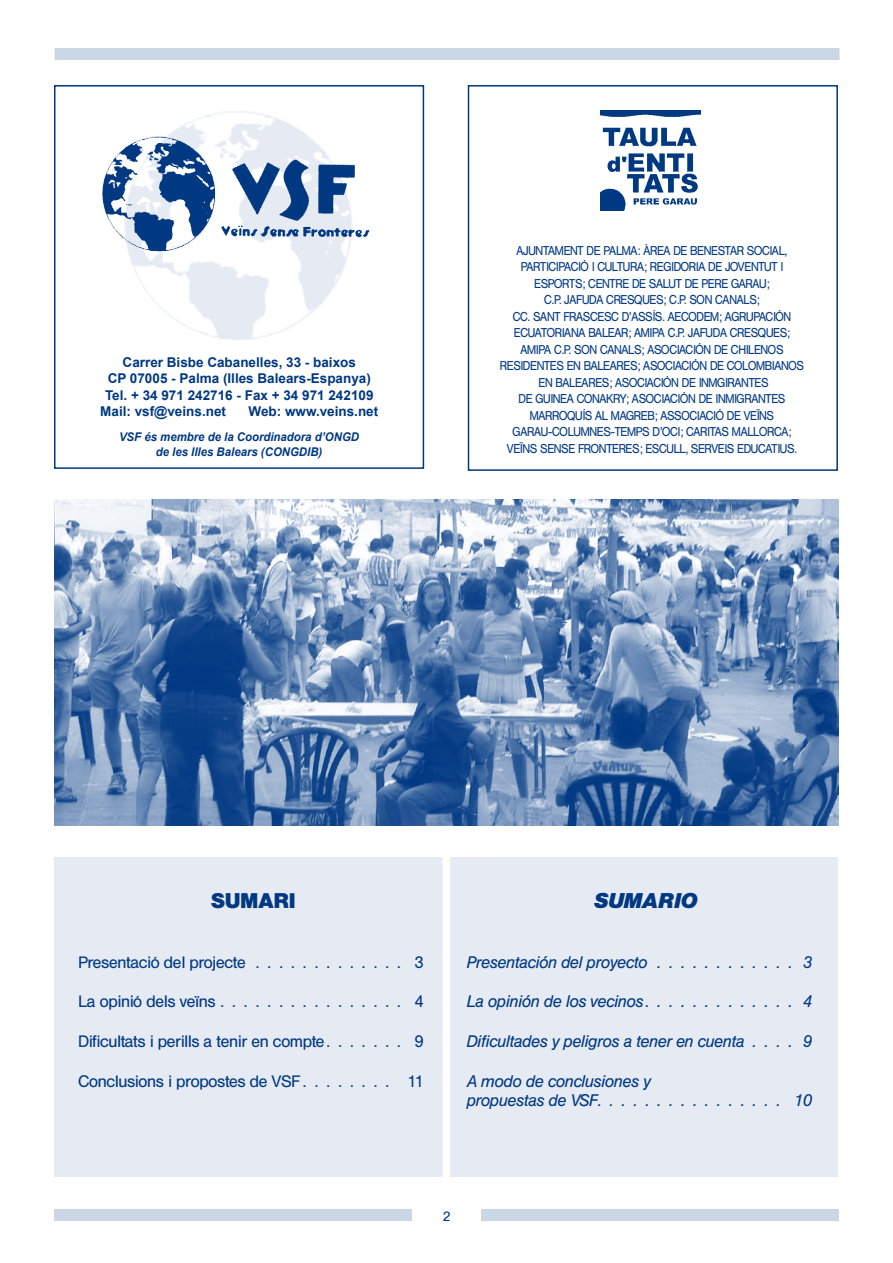
<style>
.page{position:relative;width:893px;height:1263px;background:#fff}
.page>*{position:absolute;margin:0;border:0;box-sizing:border-box;transform-origin:0 0}
.t1{font:21px "Hel Bol Ita";color:#003882}
.t2{font:21px "Hel Bol";color:#003882}
.t3{font:16.5px/19.8px "Hel Ita";color:#003882}
.t4{font:16.5px "Hel Reg";color:#003882}
.t5{font:700 13.5px "Arial";color:#003882}
.t6{font:12.75px/16.5px "Hel Reg";color:#003882;scale:.9 1}
.t7{font:italic 700 12px/15px "Arial";color:#003882;text-align:center;scale:.95 1}
</style>
<div class="page">
<div style="left:55px;top:48px;width:784px;height:12px;background:#ccd7e6"></div>
<div style="left:54px;top:1209px;width:358px;height:12px;background:#ccd7e6"></div>
<div style="left:481px;top:1209px;width:358px;height:12px;background:#ccd7e6"></div>
<img style="left:131px;top:111px;width:216px;height:229px">
<div style="left:54px;top:85px;width:370px;height:384px;border:2px solid #003882"></div>
<img style="left:54px;top:499px;width:785px;height:326px">
<div style="left:54px;top:857px;width:783px;height:319px;background:#e6ebf3"></div>
<div style="left:443px;top:845px;width:7px;height:356px;background:#fff"></div>
<img style="left:102px;top:129px;width:268px;height:132px">
<div style="left:468px;top:85px;width:370px;height:386px;border:2px solid #003882"></div>
<img style="left:600px;top:111px;width:101px;height:100px">
<p class="t5" style="left:123px;top:354px;width:235px">Carrer Bisbe Cabanelles, 33 - baixos</p>
<p class="t5" style="left:108px;top:371px;width:265px">CP 07005 - Palma (Illes Balears-Espanya)</p>
<p class="t5" style="left:105px;top:387px;width:270px">Tel. + 34 971 242716 - Fax + 34 971 242109</p>
<p class="t5" style="left:100px;top:404px;width:127px">Mail: vsf@veins.net</p>
<p class="t5" style="left:249px;top:404px;width:131px">Web: www.veins.net</p>
<p class="t7" style="left:119px;top:430px;width:254px">VSF és membre de la Coordinadora d’ONGD de les Illes Balears (CONGDIB)</p>
<p class="t6" style="left:517px;top:242px;width:302px">AJUNTAMENT DE PALMA: ÀREA DE BENESTAR SOCIAL,</p>
<p class="t6" style="left:521px;top:258px;width:293px">PARTICIPAC IÓ I CULTURA; REGIDORIA DE JOVENTUT I</p>
<p class="t6" style="left:535px;top:275px;width:263px">ESPORTS ; CENTRE DE SALUT DE PERE GARAU;</p>
<p class="t6" style="left:544px;top:291px;width:241px">C.P. JAFUDA CRESQUES ; C.P. SON CANALS ;</p>
<p class="t6" style="left:513px;top:308px;width:311px">CC. SANT FRASCESC D’ASS ÍS . AECODEM ; AGRUPAC IÓN</p>
<p class="t6" style="left:514px;top:324px;width:308px">ECUATORIANA BALEAR; AMI PA C.P. JAFUDA CRESQUES ;</p>
<p class="t6" style="left:521px;top:341px;width:291px">AMI PA C.P. SON CANALS ; ASOCIAC IÓN DE CHILENOS</p>
<p class="t6" style="left:500px;top:357px;width:337px">RES IDENTES EN BALEARES ; ASOCIAC IÓN DE COLOMBIANOS</p>
<p class="t6" style="left:539px;top:374px;width:255px">EN BALEARES ; ASOCIAC IÓN DE INMGIRANTES</p>
<p class="t6" style="left:519px;top:390px;width:296px">DE GUINEA CONAKRY; ASOCIAC IÓN DE INMIGRANTES</p>
<p class="t6" style="left:530px;top:407px;width:271px">MARROQUÍS AL MAGREB; ASSOCIAC IÓ DE VEÏNS</p>
<p class="t6" style="left:513px;top:423px;width:253px">GARAU-COLUMNES-TEMPS D’OC I; CARITAS MALL</p>
<p class="t6" style="left:507px;top:423px;width:323px;text-indent:252px">ORCA ;<br>VEÏNS SENSE FRONTERES ; ESCULL, SERVEIS EDUCATIUS .</p>
<h1 class="t2" style="left:211px;top:888px;width:86px">SUMARI</h1>
<p class="t4" style="left:79px;top:953px;width:347px">PRESENTACIÓ DEL PROJECTE . . . . . . . . . . . . . 3</p>
<p class="t4" style="left:79px;top:992px;width:346px">LA OPINIÓ DELS VEÏNS................ 4</p>
<p class="t4" style="left:79px;top:1032px;width:346px">DIFICULTATS I PERILLS A TENIR EN COMPTE. . . . . . . 9</p>
<p class="t4" style="left:79px;top:1072px;width:346px">CONCLUSIONS I PROPOSTES DE VSF . . . . . . . . 11</p>
<h1 class="t1" style="left:594px;top:889px;width:105px">SUMARIO</h1>
<p class="t3" style="left:467px;top:952px;width:347px">Presentación del proyecto . . . . . . . . . . . . 3</p>
<p class="t3" style="left:467px;top:992px;width:347px">La opinión de los vecinos . . . . . . . . . . . . . 4</p>
<p class="t3" style="left:467px;top:1031px;width:347px">Dificultades y peligros a tener en cuenta . . . . 9</p>
<p class="t3" style="left:467px;top:1071px;width:347px">A modo de conclusiones y<br>propuestas de VSF................ 10</p>
</div>
